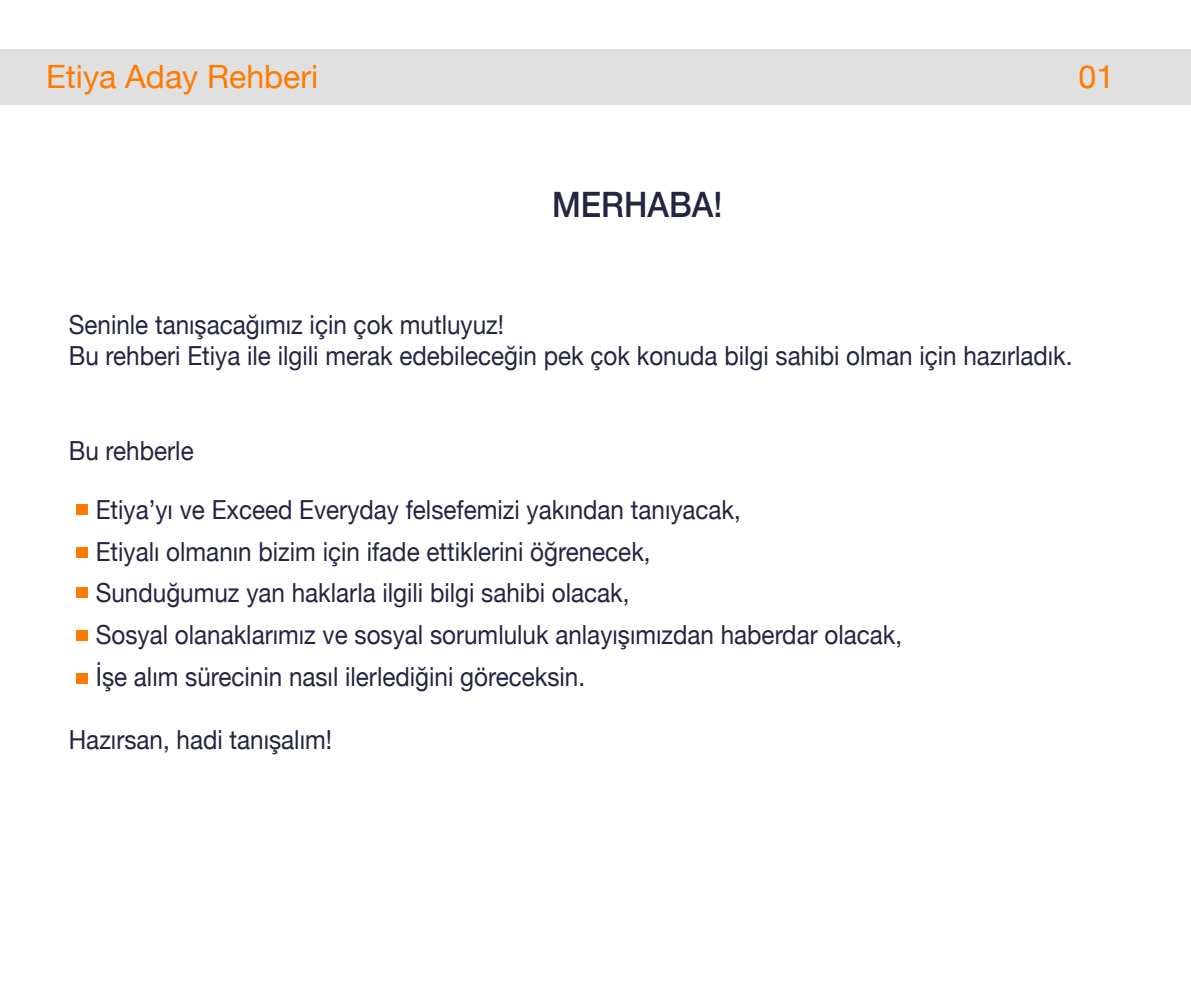
<style>
.page{position:relative;width:1191px;height:993px;background:#fff}
.page>*{position:absolute;margin:0;border:0;box-sizing:border-box;transform-origin:0 0}
.t1{font:500 35px "Helvetica Neue";color:#242443;scale:.92 1}
.t2{font:32.02px "Helvetica Neue";color:#ff7a00}
.t3{font:26.25px/42px "Helvetica Neue";color:#242443;scale:.92 1}
</style>
<div class="page">
<div style="left:77px;top:504px;width:11px;height:11px;background:#ff7a00"></div>
<div style="left:77px;top:546px;width:11px;height:11px;background:#ff7a00"></div>
<div style="left:77px;top:587px;width:11px;height:11px;background:#ff7a00"></div>
<div style="left:77px;top:630px;width:11px;height:10px;background:#ff7a00"></div>
<div style="left:77px;top:672px;width:11px;height:11px;background:#ff7a00"></div>
<div style="left:0;top:50px;width:1191px;height:55px;background:#e0e0e0"></div>
<p class="t2" style="left:46px;top:53px;width:274px">Etiya Aday Rehberi</p>
<p class="t2" style="left:1078px;top:53px;width:37px">01</p>
<h1 class="t1" style="left:552px;top:176px;width:186px">MERHABA!</h1>
<p class="t3" style="left:69px;top:310px;width:1092px;line-height:31.5px">Seninle tanışacağımız için çok mutluyuz!<br>Bu rehberi Etiya ile ilgili merak edebileceğin pek çok konuda bilgi sahibi olman için hazırladık.</p>
<p class="t3" style="left:69px;top:431px;width:137px">Bu rehberle</p>
<p class="t3" style="left:96px;top:489px;width:878px">Etiya’yı ve Exceed Everyday felsefemizi yakından tanıyacak,<br>Etiyalı olmanın bizim için ifade ettiklerini öğrenecek,<br>Sunduğumuz yan haklarla ilgili bilgi sahibi olacak,<br>Sosyal olanaklarımız ve sosyal sorumluluk anlayışımızdan haberdar olacak, İşe alım sürecinin nasıl ilerlediğini göreceksin.</p>
<p class="t3" style="left:69px;top:720px;width:288px">Hazırsan, hadi tanışalım!</p>
</div>
